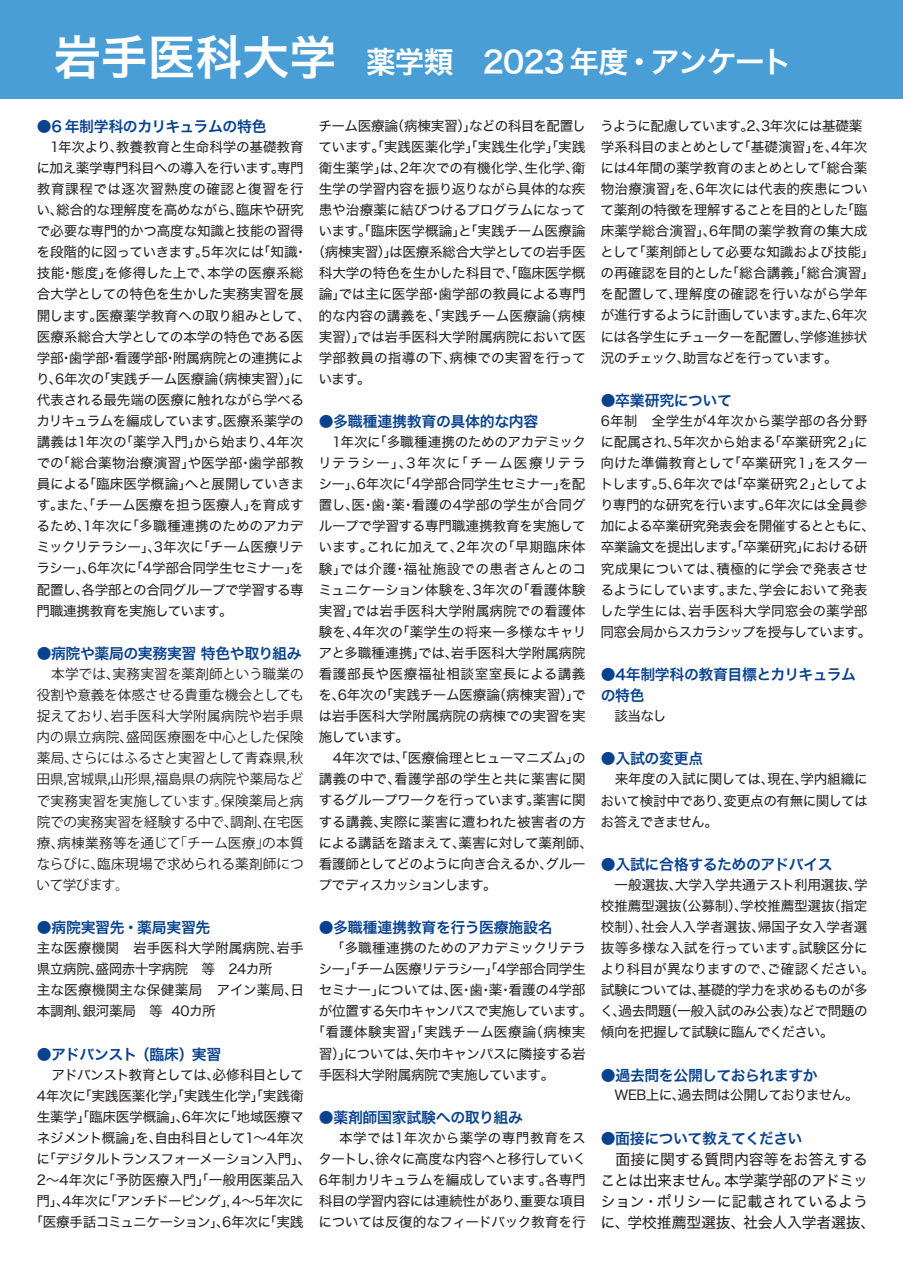
<style>
.page{position:relative;width:903px;height:1275px;background:#fff}
.page>*{position:absolute;margin:0;border:0;box-sizing:border-box;transform-origin:0 0}
.t1{font:29.75px "Hiragino Kaku W6 90 msp RKSJ H";letter-spacing:-.03em;color:#fff}
.t2{font:14.88px/21.2px "Hiragino Kaku W6 90 msp RKSJ H";letter-spacing:-.025em;color:#09428e}
.t3{font:14.88px/21.2px "Hiragino Kaku W4 90 msp RKSJ H";letter-spacing:-.01em;color:#231f20}
.t4{font:13.65px/21px "Hiragino Kaku W4 90 msp RKSJ H";letter-spacing:-.02em;color:#231f20}
.t5{font:13.65px/21px "Koz Go Pr 6 N";color:#231f20;text-align:justify}
.t6{font:13.65px "Hiragino Kaku W4 90 msp RKSJ H";letter-spacing:-.045em;color:#231f20}
.t7{font:13.65px "Hiragino Kaku W4 90 msp RKSJ H";letter-spacing:-.04em;color:#231f20}
.t8{font:13.65px "Hiragino Kaku W4 90 msp RKSJ H";letter-spacing:-.05em;color:#231f20}
.t9{font:13.65px "Hiragino Kaku W4 90 msp RKSJ H";letter-spacing:.04em;color:#231f20}
.t10{font:13.65px "Hiragino Kaku W4 90 msp RKSJ H";letter-spacing:-.055em;color:#231f20}
.s1{font-size:47.07px}
.s2{font-family:"Koz Go Pr 6 N"}
</style>
<div class="page">
<div style="left:0;top:0;width:903px;height:99px;background:#4a9ed6"></div>
<h1 class="t1" style="left:54px;top:47px;width:739px"><span class="s1">岩手医科大学</span> 薬学類　2023 年度・アンケート</h1>
<p class="t2" style="left:37px;top:116px;width:231px">●6 年制学科のカリキュラムの特色</p>
<p class="t4" style="left:36px;top:137px;width:551px">　1年次より、教養教育と生命科学の基礎教育<br>に加え薬学専門科目への導入を行います。専門<br>教育課程では逐次習熟度の確認と復習を行<br>い、総合的な理解度を高めながら、臨床や研究<br>で必要な専門的かつ高度な知識と技能の習得<br>を段階的に図っていきます。5年次には「知識・（病棟実習）」は医療系総合大学としての岩手医技能・態度」を修得した上で、本学の医療系総<br>合大学としての特色を生かした実務実習を展<br>開します。医療薬学教育への取り組みとして、<br>医療系総合大学としての本学の特色である医<br>学部・歯学部・看護学部・附属病院との連携によ<br>り、6年次の「実践チーム医療論（病棟実習）」に<br>代表される最先端の医療に触れながら学べる<br>カリキュラムを編成しています。医療系薬学の<br>講義は1年次の「薬学入門」から始まり、4年次<br>での「総合薬物治療演習」や医学部・歯学部教<br>員による「臨床医学概論」へと展開していきま<br>す。また、「チーム医療を担う医療人」を育成す<br>るため、1年次に「多職種連携のためのアカデ<br>ミックリテラシー」、3年次に「チーム医療リテ<br>ラシー」、6年次に「4学部合同学生セミナー」を<br>配置し、各学部との合同グループで学習する専<br>門職連携教育を実施しています。</p>
<p class="t2" style="left:37px;top:643px;width:266px">●病院や薬局の実務実習 特色や取り組み</p>
<p class="t5" style="left:37px;top:664px;width:269px">　本学では、実務実習を薬剤師という職業の役割や意義を体感させる貴重な機会としても捉えており、岩手医科大学附属病院や岩手県内の県立病院、盛岡医療圏を中心とした保険薬局、さらにはふるさと実習として青森県,秋田県,宮城県,山形県,福島県の病院や薬局などで実務実習を実施しています。保険薬局と病院での実務実習を経験する中で、調剤、在宅医療、病棟業務等を通じて「チーム医療」の本質ならびに、臨床現場で求められる薬剤師について学びます。</p>
<p class="t2" style="left:37px;top:917px;width:175px">●病院実習先・薬局実習先</p>
<p class="t4" style="left:37px;top:938px;width:269px">主な医療機関　岩手医科大学附属病院、岩手県立病院、盛岡赤十字病院　等　24カ所<br>主な医療機関主な保健薬局　アイン薬局、日本調剤、銀河薬局　等 40カ所</p>
<p class="t2" style="left:37px;top:1044px;width:186px">●アドバンスト（臨床）実習</p>
<p class="t10" style="left:52px;top:1068px;width:254px">アドバンスト教育としては、必修科目として</p>
<p class="t4" style="left:37px;top:1085px;width:268px">4年次に「実践医薬化学」「実践生化学」「実践衛</p>
<p class="t4" style="left:37px;top:1107px;width:268px">生薬学」「臨床医学概論」、6年次に「地域医療マ</p>
<p class="t4" style="left:37px;top:1128px;width:268px">ネジメント概論」を、自由科目として1<span class="s2">～</span>4年次</p>
<p class="t6" style="left:36px;top:1152px;width:276px">に「デジタルトランスフォーメーション入門」、</p>
<p class="t4" style="left:37px;top:1170px;width:268px">2<span class="s2">～</span>4年次に「予防医療入門」「一般用医薬品入</p>
<p class="t7" style="left:37px;top:1194px;width:269px">門」、4年次に「アンチドーピング」，4<span class="s2">～</span>5年次に</p>
<p class="t6" style="left:29px;top:1215px;width:276px">「医療手話コミュニケーション」、6年次に「実践</p>
<p class="t4" style="left:318px;top:116px;width:269px;text-align:justify">チーム医療論（病棟実習）」などの科目を配置しています。「実践医薬化学」「実践生化学」「実践衛生薬学」は、2年次での有機化学、生化学、衛生学の学習内容を振り返りながら具体的な疾患や治療薬に結びつけるプログラムになっています。「臨床医学概論」と「実践チーム医療論</p>
<p class="t4" style="left:318px;top:263px;width:269px;text-align:justify">科大学の特色を生かした科目で、「臨床医学概論」では主に医学部・歯学部の教員による専門的な内容の講義を、「実践チーム医療論（病棟実習）」では岩手医科大学附属病院において医学部教員の指導の下、病棟での実習を行っています。</p>
<p class="t2" style="left:319px;top:411px;width:221px">●多職種連携教育の具体的な内容</p>
<p class="t4" style="left:318px;top:432px;width:276px">　1年次に「多職種連携のためのアカデミックリテラシー」、3年次に「チーム医療リテラシー」、6年次に「4学部合同学生セミナー」を配置し、医・歯・薬・看護の4学部の学生が合同グループで学習する専門職連携教育を実施しています。これに加えて、2年次の「早期臨床体験」では介護・福祉施設での患者さんとのコミュニケーション体験を、3年次の「看護体験実習」では岩手医科大学附属病院での看護体験を、4年次の「薬学生の将来ー多様なキャリアと多職種連携」では、岩手医科大学附属病院看護部長や医療福祉相談室室長による講義を、6年次の「実践チーム医療論（病棟実習）」では岩手医科大学附属病院の病棟での実習を実施しています。<br>　4年次では、「医療倫理とヒューマニズム」の講義の中で、看護学部の学生と共に薬害に関するグループワークを行っています。薬害に関する講義、実際に薬害に遭われた被害者の方による講話を踏まえて、薬害に対して薬剤師、看護師としてどのように向き合えるか、グループでディスカッションします。</p>
<p class="t2" style="left:319px;top:917px;width:235px">●多職種連携教育を行う医療施設名</p>
<p class="t4" style="left:319px;top:938px;width:268px">　 「多職種連携のためのアカデミックリテラ</p>
<p class="t6" style="left:318px;top:962px;width:269px">シー」「チーム医療リテラシー」「4学部合同学生</p>
<p class="t4" style="left:319px;top:980px;width:268px">セミナー」については、医・歯・薬・看護の4学部</p>
<p class="t8" style="left:319px;top:1004px;width:276px">が位置する矢巾キャンパスで実施しています。</p>
<p class="t9" style="left:311px;top:1025px;width:276px">「看護体験実習」「実践チーム医療論（病棟実</p>
<p class="t7" style="left:319px;top:1046px;width:268px">習）」については､矢巾キャンパスに隣接する岩</p>
<p class="t4" style="left:319px;top:1064px;width:237px">手医科大学附属病院で実施しています。</p>
<p class="t2" style="left:319px;top:1107px;width:206px">●薬剤師国家試験への取り組み</p>
<p class="t4" style="left:318px;top:1128px;width:270px;text-align:justify">　 本学では1年次から薬学の専門教育をスタートし、徐々に高度な内容へと移行していく6年制カリキュラムを編成しています。各専門科目の学習内容には連続性があり、重要な項目については反復的なフィードバック教育を行</p>
<p class="t4" style="left:600px;top:116px;width:276px">うように配慮しています。2、3年次には基礎薬学系科目のまとめとして「基礎演習」を､4年次には4年間の薬学教育のまとめとして「総合薬物治療演習」を､6年次には代表的疾患について薬剤の特徴を理解することを目的とした「臨床薬学総合演習」､6年間の薬学教育の集大成として「薬剤師として必要な知識および技能」の再確認を目的とした「総合講義」「総合演習」を配置して、理解度の確認を行いながら学年が進行するように計画しています。また、6年次には各学生にチューターを配置し、学修進捗状況のチェック、助言などを行っています。</p>
<p class="t2" style="left:601px;top:390px;width:133px">●卒業研究について</p>
<p class="t4" style="left:600px;top:411px;width:273px">6年制　全学生が4年次から薬学部の各分野に配属され、5年次から始まる「卒業研究２」に向けた準備教育として「卒業研究１」をスタートします。5､6年次では「卒業研究２」としてより専門的な研究を行います。6年次には全員参加による卒業研究発表会を開催するとともに､卒業論文を提出します。「卒業研究」における研究成果については､積極的に学会で発表させるようにしています。また､学会において発表した学生には､岩手医科大学同窓会の薬学部同窓会局からスカラシップを授与しています。</p>
<p class="t2" style="left:601px;top:664px;width:257px">●4年制学科の教育目標とカリキュラムの特色</p>
<p class="t4" style="left:601px;top:706px;width:67px">　該当なし</p>
<p class="t2" style="left:601px;top:749px;width:104px">●入試の変更点</p>
<p class="t4" style="left:600px;top:769px;width:269px;text-align:justify">　来年度の入試に関しては、現在、学内組織において検討中であり、変更点の有無に関してはお答えできません。</p>
<p class="t2" style="left:601px;top:854px;width:233px">●入試に合格するためのアドバイス</p>
<p class="t4" style="left:600px;top:875px;width:276px">　一般選抜、大学入学共通テスト利用選抜、学校推薦型選抜（公募制）、学校推薦型選抜（指定校制）、社会人入学者選抜、帰国子女入学者選抜等多様な入試を行っています。試験区分により科目が異なりますので、ご確認ください。試験については、基礎的学力を求めるものが多く、過去問題（一般入試のみ公表）などで問題の傾向を把握して試験に臨んでください。</p>
<p class="t2" style="left:601px;top:1065px;width:218px">●過去問を公開しておられますか</p>
<p class="t6" style="left:601px;top:1088px;width:259px">　WEB上に、過去問は公開しておりません。</p>
<p class="t2" style="left:601px;top:1128px;width:203px">●面接について教えてください</p>
<p class="t3" style="left:600px;top:1149px;width:276px">　面接に関する質問内容等をお答えすることは出来ません。本学薬学部のアドミッション・ポリシーに記載されているように、学校推薦型選抜、社会人入学者選抜、</p>
</div>
